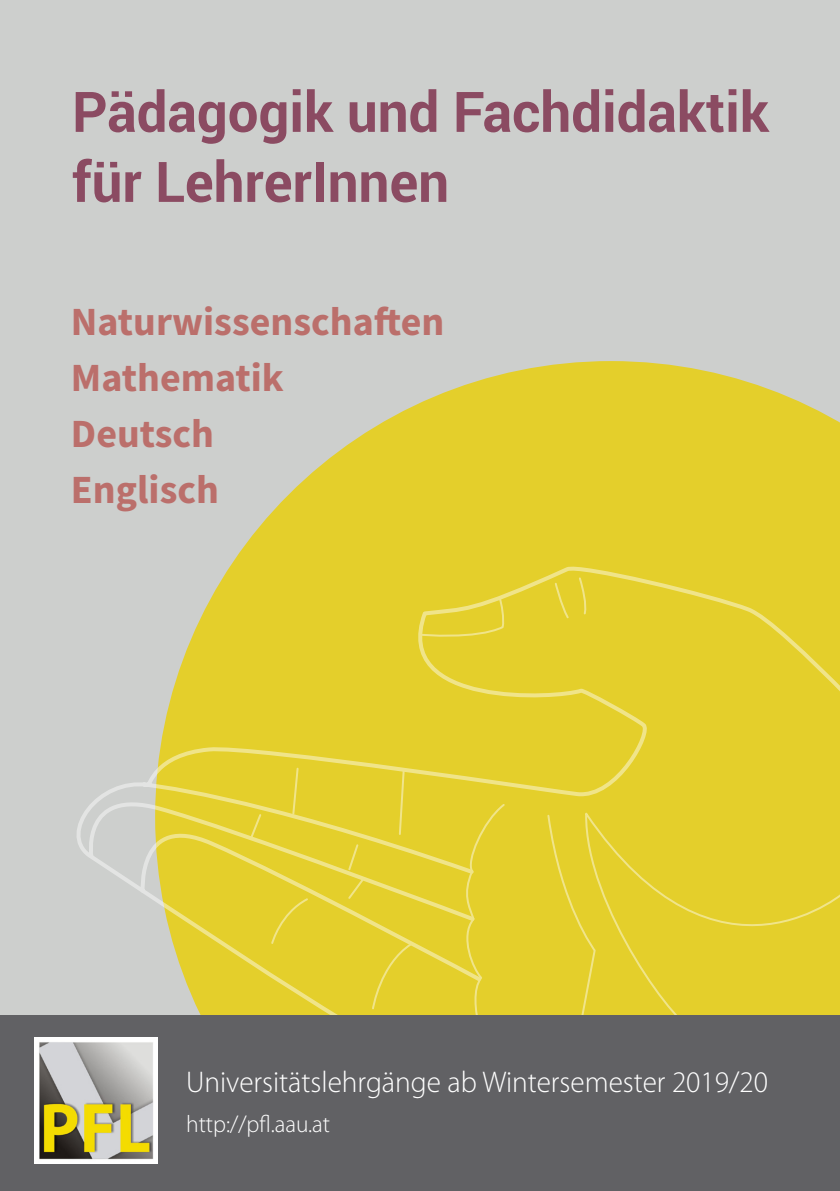
<style>
.page{position:relative;width:840px;height:1191px;background:#fff}
.page>*{position:absolute;margin:0;border:0;box-sizing:border-box;transform-origin:0 0}
.t1{font:700 56px "Roboto";color:#8b4b62}
.t2{font:700 40px "Source Sans Pro";color:#bb6f6b}
.t3{font:300 30px "Myriad Pro";color:#fff}
.t4{font:300 24px "Myriad Pro";color:#fff}
</style>
<div class="page">
<div style="left:0;top:0;width:839px;height:1077px;background:#cdcfcd"></div>
<svg style="left:236px;top:361px;width:603px;height:197px;fill:#e4cf2b"></svg>
<svg style="left:77px;top:558px;width:762px;height:457px;background:#e1cf44"></svg>
<div style="left:0;top:1015px;width:839px;height:176px;background:#616164"></div>
<img style="left:35px;top:1037px;width:123px;height:126px">
<p class="t1" style="left:72px;top:72px;width:698px">Pädagogik und Fachdidaktik</p>
<p class="t1" style="left:72px;top:142px;width:378px">für LehrerInnen</p>
<p class="t2" style="left:71px;top:294px;width:374px">Naturwissenschaften</p>
<p class="t2" style="left:71px;top:350px;width:214px">Mathematik</p>
<p class="t2" style="left:71px;top:406px;width:145px">Deutsch</p>
<p class="t2" style="left:71px;top:462px;width:149px">Englisch</p>
<p class="t3" style="left:186px;top:1065px;width:583px">Universitätslehrgänge ab Wintersemester 2019/20</p>
<p class="t4" style="left:186px;top:1110px;width:145px">http://pfl.aau.at</p>
</div>
